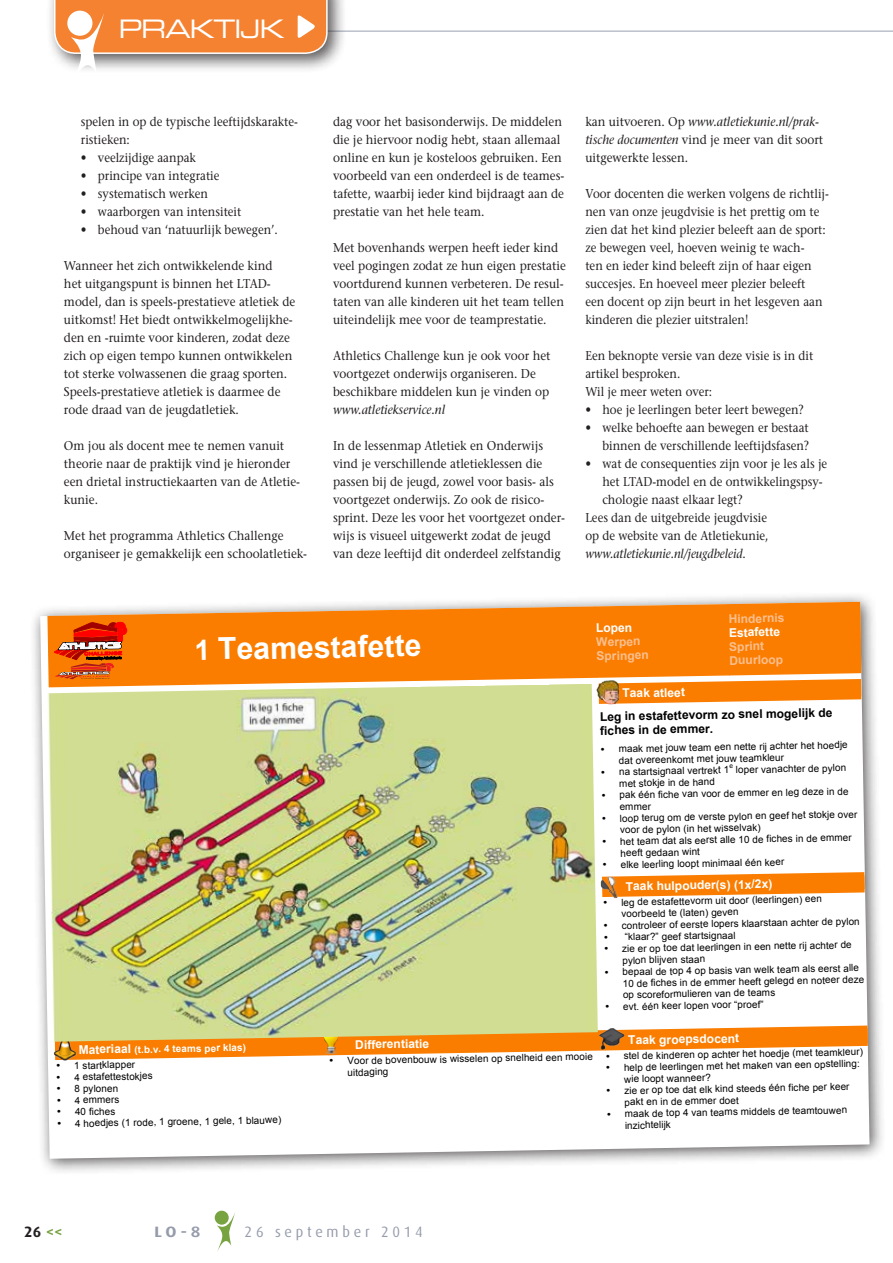
<style>
.page{position:relative;width:893px;height:1263px;background:#fff}
.page>*{position:absolute;margin:0;border:0;box-sizing:border-box;transform-origin:0 0}
.t1{font:700 30.3px "Arial";color:#fff}
.t2{font:25.5px "Eurostile Extended Two";letter-spacing:-.05em;color:#fff}
.t3{font:15px "Dax";letter-spacing:.26em;color:#959bab;scale:.96 1}
.t4{font:700 15px "Dax";color:#231f20}
.t5{font:700 15px "Dax Wide";color:#959bab}
.t6{font:12.75px/18px "Stone Serif";color:#231f20;scale:.92 1}
.t7{font:12.75px/18px "Stone Serif";color:#231f20;scale:.9 1}
.t8{font:italic 12.75px "Stone Serif";color:#231f20;scale:.9 1}
.t9{font:italic 12.75px "Stone Serif";color:#231f20;scale:.92 1}
.t10{font:700 12.15px "Arial";color:#fff}
.t11{font:700 12.15px/13.8px "Arial";color:#000}
.t12{font:700 12.15px/14.1px "Arial";color:#fabf8f}
.t13{font:9.9px/11.6px "Arial";color:#000}
.t14{font:700 9.9px "Arial";color:#fff}
.s1{font-style:italic}
.s2{font-style:normal}
.s3{font-size:28.05px}
.s4{font-size:12.15px}
.s5{color:#78a341}
</style>
<div class="page">
<div style="left:46px;top:0;width:302px;height:74px;background:#231f20;opacity:.75"></div>
<svg style="left:54px;top:0;width:839px;height:74px"></svg>
<div style="left:29px;top:591px;width:857px;height:585px;background:#231f20;opacity:.75"></div>
<svg style="left:40px;top:602px;width:829px;height:557px"></svg>
<svg style="left:602px;top:872px;width:263px;height:25px"></svg>
<svg style="left:77px;top:1025px;width:791px;height:35px"></svg>
<svg style="left:47px;top:602px;width:814px;height:102px;background:#f6881f"></svg>
<img style="left:596px;top:680px;width:23px;height:25px">
<img style="left:53px;top:1042px;width:24px;height:20px">
<img style="left:598px;top:1028px;width:26px;height:22px">
<img style="left:323px;top:1042px;width:15px;height:12px">
<img style="left:601px;top:877px;width:17px;height:21px">
<img style="left:47px;top:684px;width:551px;height:358px">
<div style="left:215px;top:1211px;width:14px;height:14px;background:#78a341;border-radius:50%"></div>
<svg style="left:217px;top:1212px;width:18px;height:39px"></svg>
<h2 class="t2" style="left:118px;top:11px;width:168px">PRAKTIJK</h2>
<p class="t7" style="left:81px;top:113px;width:243px">spelen in op de typische leeftijdskarakte&shy;ristieken:</p>
<p class="t7" style="left:81px;top:149px;width:129px">• veelzijdige aanpak</p>
<p class="t7" style="left:81px;top:167px;width:155px">• principe van integratie</p>
<p class="t7" style="left:81px;top:185px;width:143px">• systematisch werken</p>
<p class="t7" style="left:81px;top:203px;width:180px">• waarborgen van intensiteit</p>
<p class="t7" style="left:81px;top:221px;width:220px">• behoud van ‘natuurlijk bewegen’.</p>
<p class="t6" style="left:64px;top:257px;width:253px">Wanneer het zich ontwikkelende kind<br>het uitgangspunt is binnen het LTAD&shy;model, dan is speels-prestatieve atletiek de uitkomst! Het biedt ontwikkelmogelijkhe&shy;den en -ruimte voor kinderen, zodat deze zich op eigen tempo kunnen ontwikkelen tot sterke volwassenen die graag sporten.<br>Speels-prestatieve atletiek is daarmee de rode draad van de jeugdatletiek.</p>
<p class="t6" style="left:64px;top:437px;width:258px">Om jou als docent mee te nemen vanuit theorie naar de praktijk vind je hieronder een drietal instructiekaarten van de Atletie&shy;kunie.</p>
<p class="t6" style="left:64px;top:527px;width:266px">Met het programma Athletics Challenge organiseer je gemakkelijk een schoolatletiek-</p>
<p class="t6" style="left:333px;top:113px;width:253px">dag voor het basisonderwijs. De middelen die je hiervoor nodig hebt, staan allemaal online en kun je kosteloos gebruiken. Een voorbeeld van een onderdeel is de teames&shy;tafette, waarbij ieder kind bijdraagt aan de prestatie van het hele team.</p>
<p class="t6" style="left:333px;top:239px;width:255px">Met bovenhands werpen heeft ieder kind veel pogingen zodat ze hun eigen prestatie voortdurend kunnen verbeteren. De resul&shy;taten van alle kinderen uit het team tellen uiteindelijk mee voor de teamprestatie.</p>
<p class="t6" style="left:333px;top:347px;width:238px">Athletics Challenge kun je ook voor het voortgezet onderwijs organiseren. De beschikbare middelen kun je vinden op</p>
<p class="t9" style="left:333px;top:402px;width:123px">www.atletiekservice.nl</p>
<p class="t6" style="left:333px;top:437px;width:254px">In de lessenmap Atletiek en Onderwijs vind je verschillende atletieklessen die passen bij de jeugd, zowel voor basis- als voortgezet onderwijs. Zo ook de risico&shy;sprint. Deze les voor het voortgezet onder&shy;wijs is visueel uitgewerkt zodat de jeugd van deze leeftijd dit onderdeel zelfstandig</p>
<p class="t6" style="left:585px;top:113px;width:260px">kan uitvoeren. Op <span class="s1">www.atletiekunie.nl/prak&shy;tische documenten</span> vind je meer van dit soort uitgewerkte lessen.</p>
<p class="t7" style="left:585px;top:185px;width:272px">Voor docenten die werken volgens de richtlij&shy;nen van onze jeugdvisie is het prettig om te zien dat het kind plezier beleeft aan de sport: ze bewegen veel, hoeven weinig te wach-<br>ten en ieder kind beleeft zijn of haar eigen succesjes. En hoeveel meer plezier beleeft<br>een docent op zijn beurt in het lesgeven aan kinderen die plezier uitstralen!</p>
<p class="t7" style="left:585px;top:347px;width:255px">Een beknopte versie van deze visie is in dit artikel besproken.<br>Wil je meer weten over:</p>
<p class="t7" style="left:585px;top:401px;width:244px">• hoe je leerlingen beter leert bewegen?</p>
<p class="t7" style="left:585px;top:419px;width:250px;text-align:right">• welke behoefte aan bewegen er bestaat binnen de verschillende leeftijdsfasen?</p>
<p class="t7" style="left:585px;top:455px;width:270px">• wat de consequenties zijn voor je les als je</p>
<p class="t7" style="left:602px;top:473px;width:246px">het LTAD-model en de ontwikkelingspsy-</p>
<p class="t7" style="left:602px;top:491px;width:157px">chologie naast elkaar legt?</p>
<p class="t7" style="left:585px;top:509px;width:203px">Lees dan de uitgebreide jeugdvisie</p>
<p class="t7" style="left:585px;top:527px;width:205px">op de website van de Atletiekunie,</p>
<p class="t8" style="left:585px;top:546px;width:180px">www.atletiekunie.nl/jeugdbeleid<span class="s2">.</span></p>
<h1 class="t1" style="left:194px;top:629px;width:228px;rotate:-1deg"><span class="s3">1</span> Teamestafette</h1>
<p class="t10" style="left:596px;top:620px;width:38px;rotate:-1deg">Lopen</p>
<p class="t12" style="left:596px;top:635px;width:54px;rotate:-1deg">Werpen<br>Springen</p>
<p class="t12" style="left:729px;top:612px;width:57px;rotate:-1deg">Hindernis</p>
<p class="t10" style="left:729px;top:624px;width:53px;rotate:-1deg">Estafette</p>
<p class="t12" style="left:729px;top:640px;width:55px;rotate:-1deg">Sprint<br>Duurloop</p>
<p class="t10" style="left:622px;top:685px;width:64px;rotate:-1deg">Taak atleet</p>
<p class="t11" style="left:600px;top:710px;width:234px;rotate:-1deg">Leg in estafettevorm zo snel mogelijk de fiches in de emmer.</p>
<p class="t13" style="left:618px;top:743px;width:231px;text-indent:-18px;rotate:-1deg">• maak met jouw team een nette rij achter het hoedje dat overeenkomt met jouw teamkleur</p>
<p class="t13" style="left:601px;top:766px;width:130px;rotate:-1deg">• na startsignaal vertrekt 1</p>
<p class="t13" style="left:736px;top:764px;width:112px;rotate:-1deg">loper vanachter de pylon</p>
<p class="t13" style="left:619px;top:778px;width:97px;rotate:-1deg">met stokje in de hand</p>
<p class="t13" style="left:619px;top:789px;width:231px;text-indent:-18px;rotate:-1deg">• pak één fiche van voor de emmer en leg deze in de emmer</p>
<p class="t13" style="left:620px;top:812px;width:239px;text-indent:-18px;rotate:-1deg">• loop terug om de verste pylon en geef het stokje over voor de pylon (in het wisselvak)</p>
<p class="t13" style="left:620px;top:836px;width:233px;text-indent:-18px;rotate:-1deg">• het team dat als eerst alle 10 de fiches in de emmer heeft gedaan wint</p>
<p class="t13" style="left:602px;top:859px;width:183px;rotate:-1deg">• elke leerling loopt minimaal één keer</p>
<p class="t10" style="left:626px;top:878px;width:148px;rotate:-1deg">Taak hulpouder(s) (1x/2x)</p>
<p class="t13" style="left:621px;top:896px;width:202px;text-indent:-18px;rotate:-1deg">• leg de estafettevorm uit door (leerlingen) een voorbeeld te (laten) geven</p>
<p class="t13" style="left:603px;top:920px;width:258px;rotate:-1deg">• controleer of eerste lopers klaarstaan achter de pylon</p>
<p class="t13" style="left:604px;top:932px;width:133px;rotate:-1deg">• “klaar?” geef startsignaal</p>
<p class="t13" style="left:622px;top:943px;width:231px;text-indent:-18px;rotate:-1deg">• zie er op toe dat leerlingen in een nette rij achter de pylon blijven staan</p>
<p class="t13" style="left:622px;top:966px;width:243px;text-indent:-18px;rotate:-1deg">• bepaal de top 4 op basis van welk team als eerst alle<br>10 de fiches in de emmer heeft gelegd en noteer deze op scoreformulieren van de teams</p>
<p class="t13" style="left:605px;top:1001px;width:160px;rotate:-1deg">• evt. één keer lopen voor “proef”</p>
<p class="t14" style="left:79px;top:1044px;width:169px;rotate:-1deg"><span class="s4">Materiaal</span> (t.b.v. 4 teams per klas)</p>
<p class="t10" style="left:355px;top:1036px;width:75px;rotate:-1deg">Differentiatie</p>
<p class="t10" style="left:628px;top:1032px;width:112px;rotate:-1deg">Taak groepsdocent</p>
<p class="t13" style="left:56px;top:1060px;width:81px;rotate:-1deg">• 1 startklapper</p>
<p class="t13" style="left:56px;top:1072px;width:98px;rotate:-1deg">• 4 estafettestokjes</p>
<p class="t13" style="left:56px;top:1083px;width:63px;rotate:-1deg">• 8 pylonen</p>
<p class="t13" style="left:57px;top:1095px;width:64px;rotate:-1deg">• 4 emmers</p>
<p class="t13" style="left:57px;top:1106px;width:60px;rotate:-1deg">• 40 fiches</p>
<p class="t13" style="left:57px;top:1118px;width:226px;rotate:-1deg">• 4 hoedjes (1 rode, 1 groene, 1 gele, 1 blauwe)</p>
<p class="t13" style="left:347px;top:1055px;width:247px;text-indent:-18px;rotate:-1deg">• Voor de bovenbouw is wisselen op snelheid een mooie uitdaging</p>
<p class="t13" style="left:605px;top:1050px;width:259px;rotate:-1deg">• stel de kinderen op achter het hoedje (met teamkleur)</p>
<p class="t13" style="left:624px;top:1062px;width:237px;text-indent:-18px;rotate:-1deg">• help de leerlingen met het maken van een opstelling: wie loopt wanneer?</p>
<p class="t13" style="left:624px;top:1085px;width:227px;text-indent:-18px;rotate:-1deg">• zie er op toe dat elk kind steeds één fiche per keer pakt en in de emmer doet</p>
<p class="t13" style="left:625px;top:1108px;width:224px;text-indent:-18px;rotate:-1deg">• maak de top 4 van teams middels de teamtouwen inzichtelijk</p>
<p class="t4" style="left:24px;top:1224px;width:40px">26 <span class="s5">&lt;&lt;</span></p>
<p class="t5" style="left:154px;top:1223px;width:48px">LO-8</p>
<p class="t3" style="left:245px;top:1223px;width:187px">26 september 2014</p>
</div>
